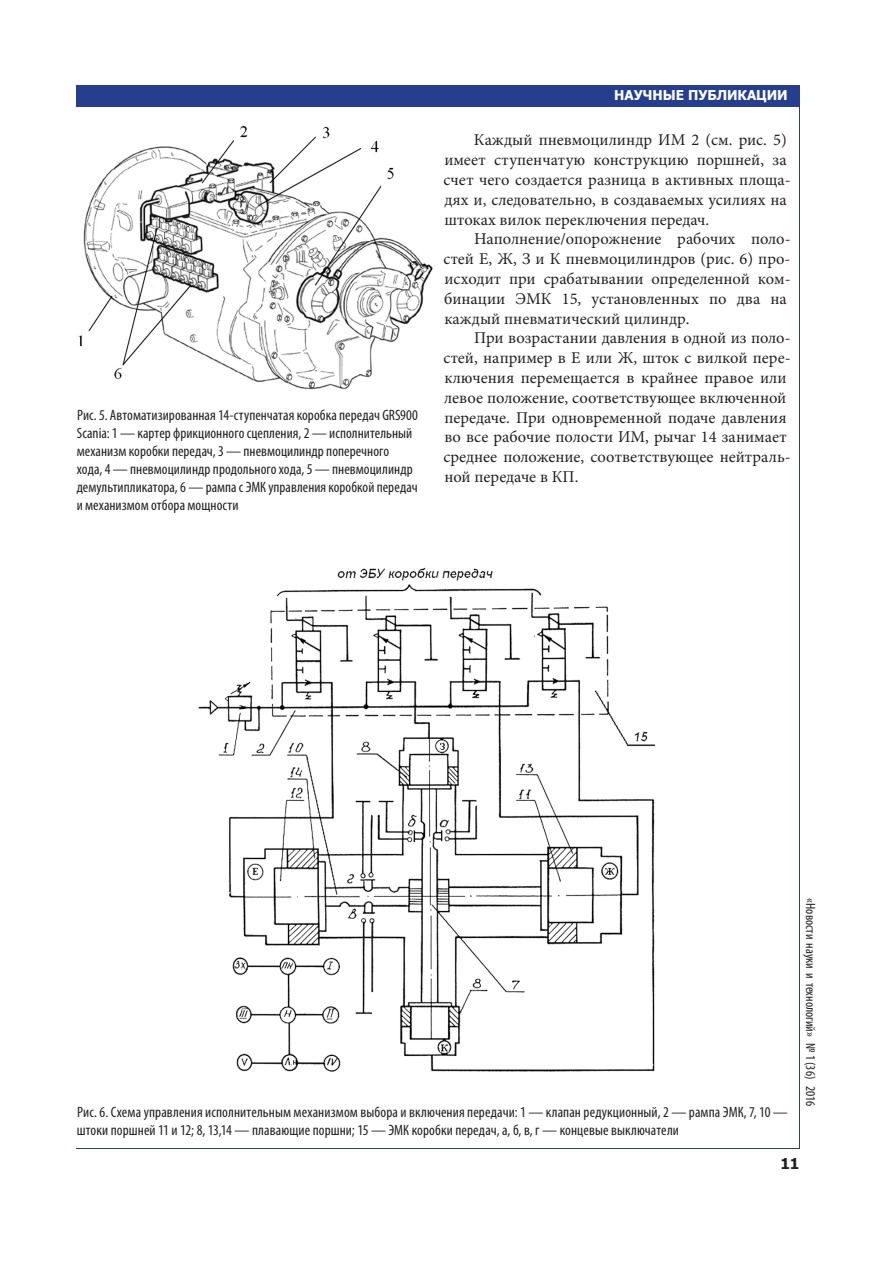
<style>
.page{position:relative;width:893px;height:1276px;background:#fff}
.page>*{position:absolute;margin:0;border:0;box-sizing:border-box;transform-origin:0 0}
.t1{font:16.5px/19.8px "Minion Pro";color:#231f20}
.t2{font:condensed 15px/18px "Myriad Pro";letter-spacing:.005em;color:#231f20}
.t3{font:700 15px "Tahoma";color:#231f20}
.t4{font:condensed 13.5px "Myriad Pro";color:#231f20}
.t5{font:700 13.5px "Tahoma";color:#fff}
</style>
<div class="page">
<hr style="left:77px;top:1147px;width:722px;height:1px;background:#253f8e">
<hr style="left:799px;top:85px;width:1px;height:1063px;background:#253f8e">
<div style="left:77px;top:85px;width:722px;height:21px;background:#253f8e"></div>
<img style="left:78px;top:125px;width:355px;height:265px">
<img style="left:198px;top:567px;width:458px;height:505px">
<p class="t2" style="left:77px;top:406px;width:343px">Рис. 5. Автоматизированная 14-ступенчатая коробка передач GRS900<br>Scania: 1 — картер фрикционного сцепления, 2 — исполнительный механизм коробки передач, 3 — пневмоцилиндр поперечного хода, 4 — пневмоцилиндр продольного хода, 5 — пневмоцилиндр демультипликатора, 6 — рампа с ЭМК управления коробкой передач и механизмом отбора мощности</p>
<p class="t5" style="left:614px;top:86px;width:175px">Научные публикации</p>
<p class="t1" style="left:443px;top:130px;width:349px;text-indent:31px">Каждый пневмоцилиндр ИМ 2 (см. рис. 5) имеет ступенчатую конструкцию поршней, за счет чего создается разница в активных площа&shy;дях и, следовательно, в создаваемых усилиях на штоках вилок переключения передач.</p>
<p class="t1" style="left:443px;top:229px;width:349px;text-indent:31px">Наполнение/опорожнение рабочих поло&shy;стей Е, Ж, З и К пневмоцилиндров (рис. 6) про&shy;исходит при срабатывании определенной ком&shy;бинации ЭМК 15, установленных по два на каждый пневматический цилиндр.</p>
<p class="t1" style="left:443px;top:328px;width:349px;text-indent:31px">При возрастании давления в одной из поло&shy;стей, например в Е или Ж, шток с вилкой пере&shy;ключения перемещается в крайнее правое или левое положение, соответствующее включенной передаче. При одновременной подаче давления во все рабочие полости ИМ, рычаг 14 занимает среднее положение, соответствующее нейтраль&shy;ной передаче в КП.</p>
<p class="t2" style="left:77px;top:1103px;width:713px">Рис. 6. Схема управления исполнительным механизмом выбора и включения передачи: 1 — клапан редукционный, 2 — рампа ЭМК, 7, 10 — штоки поршней 11 и 12; 8, 13,14 — плавающие поршни; 15 — ЭМК коробки передач, а, б, в, г — концевые выключатели</p>
<p class="t4" style="left:819px;top:898px;width:209px;rotate:90deg">«Новости науки и технологий» № 1 (36) 2016</p>
<p class="t3" style="left:780px;top:1153px;width:21px">11</p>
</div>
